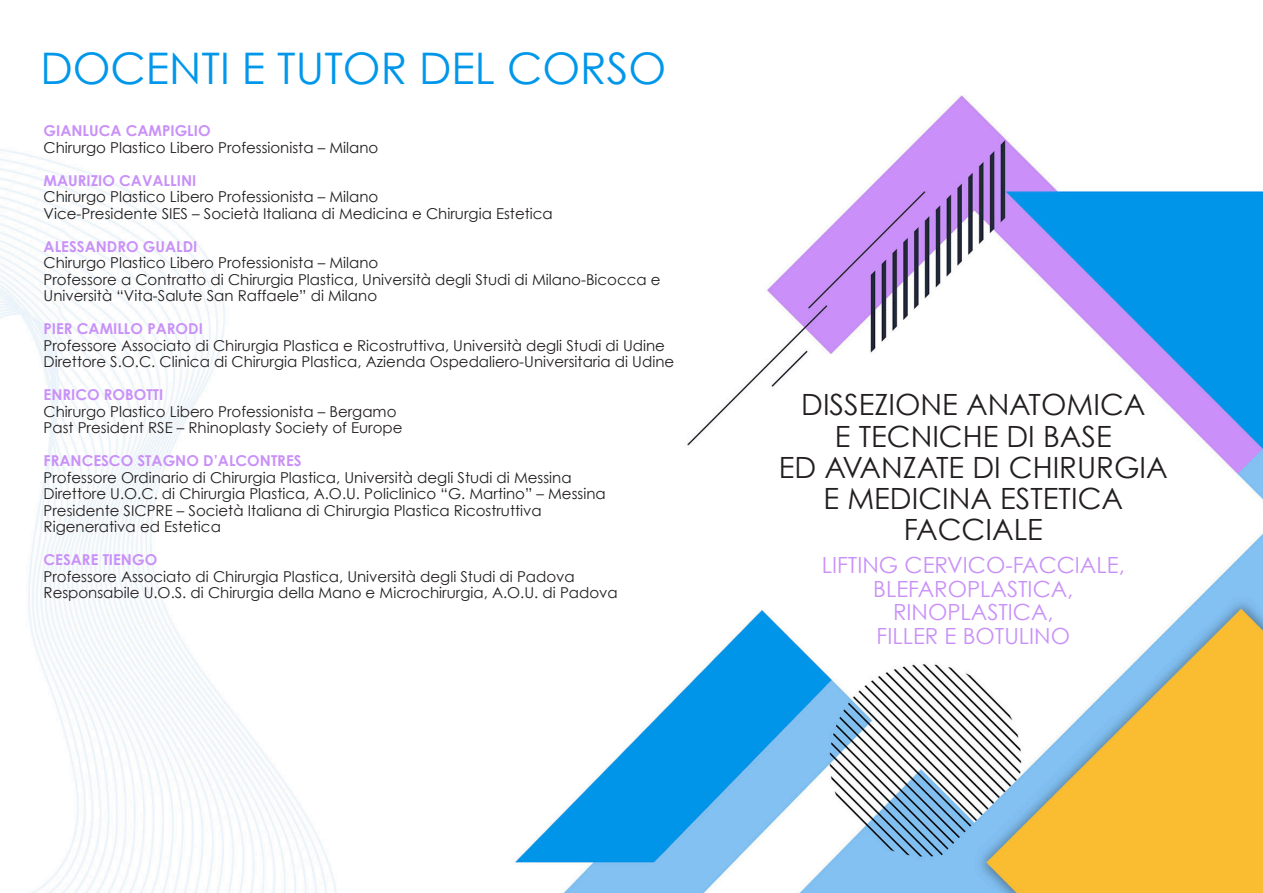
<style>
.page{position:relative;width:1263px;height:893px;background:#fff}
.page>*{position:absolute;margin:0;border:0;box-sizing:border-box;transform-origin:0 0}
.t1{font:43.5px "Century Gothic";color:#0097ea}
.t2{font:29.25px/31.2px "Century Gothic";color:#231f20;text-align:center}
.t3{font:22.2px/23.7px "Century Gothic";color:#c991f8;text-align:center}
.t4{font:15px "Century Gothic";color:#231f20}
.t5{font:700 15px "Century Gothic";color:#c991f8}
</style>
<div class="page">
<img style="left:0;top:95px;width:1263px;height:798px">
<p class="t1" style="left:40px;top:42px;width:627px">DOCENTI E TUTOR DEL CORSO</p>
<p class="t5" style="left:44px;top:121px;width:169px">GIANLUCA CAMPIGLIO</p>
<p class="t4" style="left:44px;top:138px;width:336px">Chirurgo Plastico Libero Professionista – Milano</p>
<p class="t5" style="left:44px;top:171px;width:154px">MAURIZIO CAVALLINI</p>
<p class="t4" style="left:44px;top:188px;width:336px">Chirurgo Plastico Libero Professionista – Milano</p>
<p class="t4" style="left:44px;top:204px;width:511px">Vice-Presidente SIES – Società Italiana di Medicina e Chirurgia Estetica</p>
<p class="t5" style="left:44px;top:237px;width:155px">ALESSANDRO GUALDI</p>
<p class="t4" style="left:44px;top:254px;width:336px">Chirurgo Plastico Libero Professionista – Milano</p>
<p class="t4" style="left:44px;top:270px;width:619px">Professore a Contratto di Chirurgia Plastica, Università degli Studi di Milano-Bicocca e</p>
<p class="t4" style="left:44px;top:287px;width:335px">Università “Vita-Salute San Raffaele” di Milano</p>
<p class="t5" style="left:44px;top:319px;width:161px">PIER CAMILLO PARODI</p>
<p class="t4" style="left:44px;top:336px;width:623px">Professore Associato di Chirurgia Plastica e Ricostruttiva, Università degli Studi di Udine</p>
<p class="t4" style="left:44px;top:353px;width:632px">Direttore S.O.C. Clinica di Chirurgia Plastica, Azienda Ospedaliero-Universitaria di Udine</p>
<p class="t5" style="left:44px;top:385px;width:121px">ENRICO ROBOTTI</p>
<p class="t4" style="left:44px;top:402px;width:354px">Chirurgo Plastico Libero Professionista – Bergamo</p>
<p class="t4" style="left:44px;top:419px;width:360px">Past President RSE – Rhinoplasty Society of Europe</p>
<p class="t5" style="left:44px;top:451px;width:259px">FRANCESCO STAGNO D’ALCONTRES</p>
<p class="t4" style="left:44px;top:468px;width:530px">Professore Ordinario di Chirurgia Plastica, Università degli Studi di Messina</p>
<p class="t4" style="left:44px;top:485px;width:564px">Direttore U.O.C. di Chirurgia Plastica, A.O.U. Policlinico “G. Martino” – Messina</p>
<p class="t4" style="left:44px;top:501px;width:500px">Presidente SICPRE – Società Italiana di Chirurgia Plastica Ricostruttiva</p>
<p class="t4" style="left:44px;top:518px;width:179px">Rigenerativa ed Estetica</p>
<p class="t5" style="left:44px;top:550px;width:115px">CESARE TIENGO</p>
<p class="t4" style="left:44px;top:567px;width:533px">Professore Associato di Chirurgia Plastica, Università degli Studi di Padova</p>
<p class="t4" style="left:44px;top:584px;width:576px">Responsabile U.O.S. di Chirurgia della Mano e Microchirurgia, A.O.U. di Padova</p>
<p class="t2" style="left:801px;top:389px;width:346px">DISSEZIONE ANATOMICA</p>
<p class="t2" style="left:835px;top:420px;width:278px">E TECNICHE DI BASE</p>
<p class="t2" style="left:779px;top:451px;width:390px">ED AVANZATE DI CHIRURGIA<br>E MEDICINA ESTETICA</p>
<p class="t2" style="left:904px;top:514px;width:141px">FACCIALE</p>
<p class="t3" style="left:822px;top:553px;width:304px">LIFTING CERVICO-FACCIALE,<br>BLEFAROPLASTICA,</p>
<p class="t3" style="left:893px;top:600px;width:162px">RINOPLASTICA,</p>
<p class="t3" style="left:876px;top:624px;width:195px">FILLER E BOTULINO</p>
</div>
